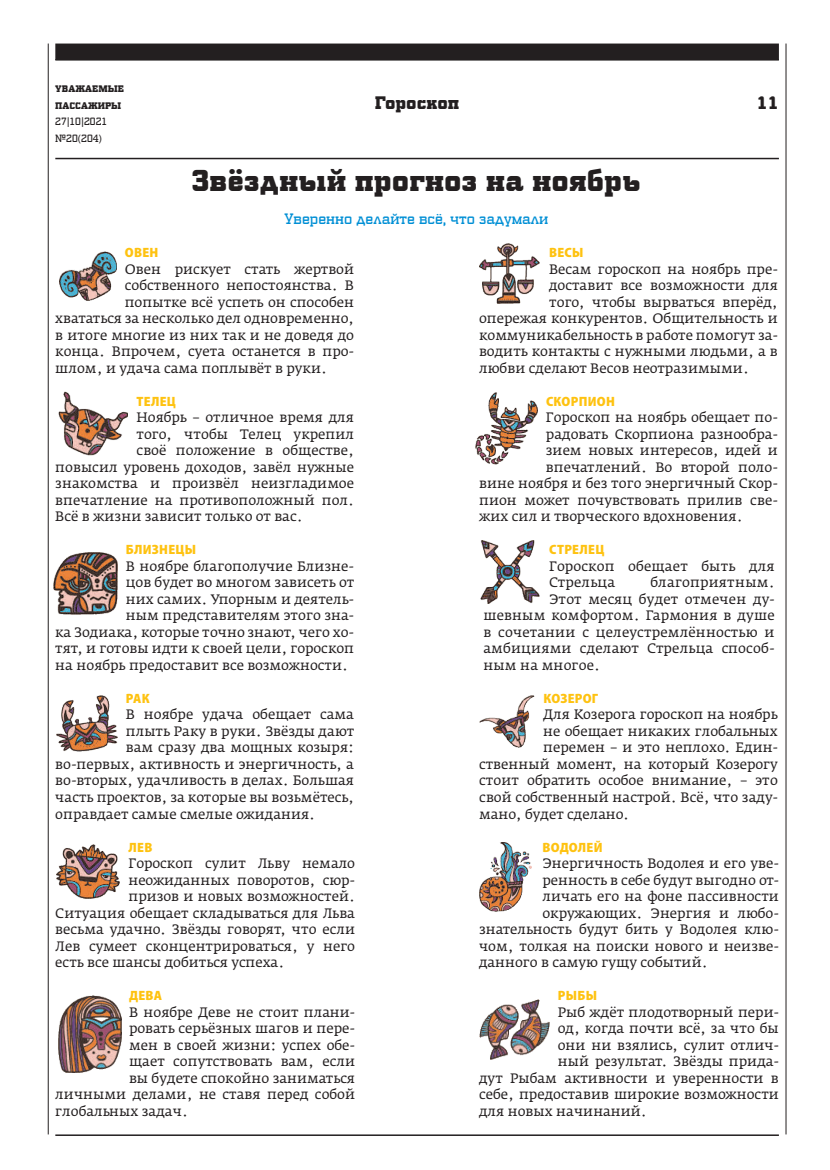
<style>
.page{position:relative;width:830px;height:1170px;background:#fff}
.page>*{position:absolute;margin:0;border:0;box-sizing:border-box;transform-origin:0 0}
.t1{font:900 30px "PF Synch Pro";color:#231f20}
.t2{font:900 18px "PF Synch Pro";color:#231f20}
.t3{font:15px "PF Synch Pro";color:#008fd5}
.t4{font:13.5px/16.5px "Fedra Serif A Pro";color:#231f20}
.t5{font:900 semi-condensed 13.5px "Myriad Pro";letter-spacing:.02em;color:#fec210}
.t6{font:10.5px/16.5px "PF Synch Pro";color:#231f20}
.t7{font:900 9.45px/16.5px "PF Synch Pro";color:#231f20}
</style>
<div class="page">
<hr style="left:55px;top:59px;width:723px;height:2px;background:#231f20">
<hr style="left:55px;top:1134px;width:723px;height:1px;background:#231f20">
<hr style="left:55px;top:158px;width:723px;height:1px;background:#231f20">
<hr style="left:48px;top:44px;width:1px;height:1090px;background:#231f20">
<hr style="left:785px;top:44px;width:1px;height:1090px;background:#231f20">
<div style="left:55px;top:44px;width:723px;height:16px;background:#231f20"></div>
<img style="left:58px;top:392px;width:70px;height:63px">
<img style="left:60px;top:251px;width:56px;height:49px">
<img style="left:54px;top:553px;width:63px;height:61px">
<img style="left:56px;top:695px;width:61px;height:56px">
<img style="left:56px;top:844px;width:64px;height:54px">
<img style="left:58px;top:995px;width:63px;height:77px">
<img style="left:479px;top:243px;width:60px;height:60px">
<img style="left:475px;top:392px;width:62px;height:72px">
<img style="left:480px;top:540px;width:59px;height:64px">
<img style="left:479px;top:695px;width:55px;height:52px">
<img style="left:479px;top:842px;width:53px;height:69px">
<img style="left:479px;top:999px;width:70px;height:59px">
<p class="t7" style="left:55px;top:80px;width:70px">уважаемые пассажиры</p>
<p class="t6" style="left:55px;top:113px;width:53px">27|10|2021 №20(204)</p>
<h2 class="t2" style="left:374px;top:90px;width:86px">Гороскоп</h2>
<h1 class="t1" style="left:192px;top:161px;width:450px">Звёздный прогноз на ноябрь</h1>
<p class="t3" style="left:284px;top:210px;width:265px">Уверенно делайте всё, что задумали</p>
<h2 class="t2" style="left:756px;top:90px;width:23px">11</h2>
<p class="t5" style="left:125px;top:245px;width:35px">ОВЕН</p>
<p class="t4" style="left:125px;top:261px;width:231px">Овен рискует стать жертвой</p>
<p class="t4" style="left:125px;top:277px;width:231px">собственного непостоянства. В</p>
<p class="t4" style="left:125px;top:294px;width:231px">попытке всё успеть он способен</p>
<p class="t4" style="left:55px;top:310px;width:300px">хвататься за несколько дел одновременно,</p>
<p class="t4" style="left:55px;top:327px;width:300px">в итоге многие из них так и не доведя до</p>
<p class="t4" style="left:55px;top:343px;width:300px">конца. Впрочем, суета останется в про-</p>
<p class="t4" style="left:55px;top:360px;width:273px">шлом, и удача сама поплывёт в руки.</p>
<p class="t5" style="left:136px;top:393px;width:41px">ТЕЛЕЦ</p>
<p class="t4" style="left:136px;top:409px;width:219px">Ноябрь – отличное время для</p>
<p class="t4" style="left:136px;top:426px;width:219px">того, чтобы Телец укрепил</p>
<p class="t4" style="left:136px;top:442px;width:219px">своё положение в обществе,</p>
<p class="t4" style="left:55px;top:459px;width:300px">повысил уровень доходов, завёл нужные</p>
<p class="t4" style="left:55px;top:475px;width:300px">знакомства и произвёл неизгладимое</p>
<p class="t4" style="left:55px;top:492px;width:300px">впечатление на противоположный пол.</p>
<p class="t4" style="left:55px;top:508px;width:249px">Всё в жизни зависит только от вас.</p>
<p class="t5" style="left:126px;top:542px;width:72px">БЛИЗНЕЦЫ</p>
<p class="t4" style="left:126px;top:558px;width:230px">В ноябре благополучие Близне-</p>
<p class="t4" style="left:126px;top:574px;width:230px">цов будет во многом зависеть от</p>
<p class="t4" style="left:126px;top:591px;width:230px">них самих. Упорным и деятель-</p>
<p class="t4" style="left:126px;top:607px;width:230px">ным представителям этого зна-</p>
<p class="t4" style="left:55px;top:624px;width:300px">ка Зодиака, которые точно знают, чего хо-</p>
<p class="t4" style="left:55px;top:640px;width:300px">тят, и готовы идти к своей цели, гороскоп</p>
<p class="t4" style="left:55px;top:657px;width:294px">на ноябрь предоставит все возможности.</p>
<p class="t5" style="left:126px;top:690px;width:25px">РАК</p>
<p class="t4" style="left:126px;top:706px;width:230px">В ноябре удача обещает сама</p>
<p class="t4" style="left:126px;top:723px;width:230px">плыть Раку в руки. Звёзды дают</p>
<p class="t4" style="left:126px;top:739px;width:230px">вам сразу два мощных козыря:</p>
<p class="t4" style="left:55px;top:756px;width:300px">во-первых, активность и энергичность, а</p>
<p class="t4" style="left:55px;top:772px;width:300px">во-вторых, удачливость в делах. Большая</p>
<p class="t4" style="left:55px;top:789px;width:300px">часть проектов, за которые вы возьмётесь,</p>
<p class="t4" style="left:55px;top:805px;width:261px">оправдает самые смелые ожидания.</p>
<p class="t5" style="left:128px;top:839px;width:25px">ЛЕВ</p>
<p class="t4" style="left:128px;top:855px;width:228px">Гороскоп сулит Льву немало</p>
<p class="t4" style="left:128px;top:871px;width:228px">неожиданных поворотов, сюр-</p>
<p class="t4" style="left:128px;top:888px;width:228px">призов и новых возможностей.</p>
<p class="t4" style="left:55px;top:904px;width:301px">Ситуация обещает складываться для Льва</p>
<p class="t4" style="left:55px;top:921px;width:301px">весьма удачно. Звёзды говорят, что если</p>
<p class="t4" style="left:55px;top:937px;width:301px">Лев сумеет сконцентрироваться, у него</p>
<p class="t4" style="left:55px;top:954px;width:230px">есть все шансы добиться успеха.</p>
<p class="t5" style="left:129px;top:987px;width:35px">ДЕВА</p>
<p class="t4" style="left:129px;top:1003px;width:227px">В ноябре Деве не стоит плани-</p>
<p class="t4" style="left:129px;top:1020px;width:227px">ровать серьёзных шагов и пере-</p>
<p class="t4" style="left:129px;top:1036px;width:227px">мен в своей жизни: успех обе-</p>
<p class="t4" style="left:129px;top:1053px;width:227px">щает сопутствовать вам, если</p>
<p class="t4" style="left:129px;top:1069px;width:227px">вы будете спокойно заниматься</p>
<p class="t4" style="left:55px;top:1086px;width:301px">личными делами, не ставя перед собой</p>
<p class="t4" style="left:55px;top:1102px;width:134px">глобальных задач.</p>
<p class="t5" style="left:549px;top:245px;width:36px">ВЕСЫ</p>
<p class="t4" style="left:548px;top:261px;width:230px">Весам гороскоп на ноябрь пре-</p>
<p class="t4" style="left:548px;top:277px;width:230px">доставит все возможности для</p>
<p class="t4" style="left:548px;top:294px;width:230px">того, чтобы вырваться вперёд,</p>
<p class="t4" style="left:479px;top:310px;width:300px">опережая конкурентов. Общительность и</p>
<p class="t4" style="left:479px;top:327px;width:300px">коммуникабельность в работе помогут за-</p>
<p class="t4" style="left:479px;top:343px;width:300px">водить контакты с нужными людьми, а в</p>
<p class="t4" style="left:479px;top:360px;width:271px">любви сделают Весов неотразимыми.</p>
<p class="t5" style="left:545px;top:393px;width:70px">СКОРПИОН</p>
<p class="t4" style="left:545px;top:409px;width:233px">Гороскоп на ноябрь обещает по-</p>
<p class="t4" style="left:545px;top:426px;width:233px">радовать Скорпиона разнообра-</p>
<p class="t4" style="left:545px;top:442px;width:233px">зием новых интересов, идей и</p>
<p class="t4" style="left:545px;top:459px;width:233px">впечатлений. Во второй поло-</p>
<p class="t4" style="left:479px;top:475px;width:300px">вине ноября и без того энергичный Скор-</p>
<p class="t4" style="left:479px;top:492px;width:300px">пион может почувствовать прилив све-</p>
<p class="t4" style="left:479px;top:508px;width:265px">жих сил и творческого вдохнoвения.</p>
<p class="t5" style="left:549px;top:542px;width:57px">СТРЕЛЕЦ</p>
<p class="t4" style="left:549px;top:558px;width:227px">Гороскоп обещает быть для<br>Стрельца</p>
<p class="t4" style="left:650px;top:574px;width:125px">благоприятным.</p>
<p class="t4" style="left:549px;top:591px;width:227px">Этот месяц будет отмечен ду-</p>
<p class="t4" style="left:483px;top:607px;width:292px">шевным комфортом. Гармония в душе</p>
<p class="t4" style="left:483px;top:624px;width:292px">в сочетании с целеустремлённостью и</p>
<p class="t4" style="left:483px;top:640px;width:292px">амбициями сделают Стрельца способ-</p>
<p class="t4" style="left:483px;top:657px;width:118px">ным на многое.</p>
<p class="t5" style="left:543px;top:690px;width:57px">КОЗЕРОГ</p>
<p class="t4" style="left:543px;top:706px;width:236px">Для Козерога гороскоп на ноябрь</p>
<p class="t4" style="left:543px;top:723px;width:236px">не обещает никаких глобальных</p>
<p class="t4" style="left:543px;top:739px;width:236px">перемен – и это неплохо. Един-</p>
<p class="t4" style="left:479px;top:756px;width:300px">ственный момент, на который Козерогу</p>
<p class="t4" style="left:479px;top:772px;width:300px">стоит обратить особое внимание, – это</p>
<p class="t4" style="left:479px;top:789px;width:300px">свой собственный настрой. Всё, что заду-</p>
<p class="t4" style="left:479px;top:805px;width:151px">мано, будет сделано.</p>
<p class="t5" style="left:542px;top:839px;width:61px">ВОДОЛЕЙ</p>
<p class="t4" style="left:542px;top:855px;width:238px">Энергичность Водолея и его уве-</p>
<p class="t4" style="left:542px;top:871px;width:238px">ренность в себе будут выгодно от-</p>
<p class="t4" style="left:542px;top:888px;width:238px">личать его на фоне пассивности</p>
<p class="t4" style="left:542px;top:904px;width:238px">окружающих. Энергия и любо-</p>
<p class="t4" style="left:479px;top:921px;width:301px">знательность будут бить у Водолея клю-</p>
<p class="t4" style="left:479px;top:937px;width:301px">чом, толкая на поиски нового и неизве-</p>
<p class="t4" style="left:479px;top:954px;width:230px">данного в самую гущу событий.</p>
<p class="t5" style="left:557px;top:987px;width:41px">РЫБЫ</p>
<p class="t4" style="left:557px;top:1003px;width:222px">Рыб ждёт плодотворный пери-</p>
<p class="t4" style="left:557px;top:1020px;width:222px">од, когда почти всё, за что бы</p>
<p class="t4" style="left:557px;top:1036px;width:222px">они ни взялись, сулит отлич-</p>
<p class="t4" style="left:557px;top:1053px;width:222px">ный результат. Звёзды прида-</p>
<p class="t4" style="left:479px;top:1069px;width:301px">дут Рыбам активности и уверенности в</p>
<p class="t4" style="left:479px;top:1086px;width:301px">себе, предоставив широкие возможности</p>
<p class="t4" style="left:479px;top:1102px;width:169px">для новых начинаний.</p>
</div>
